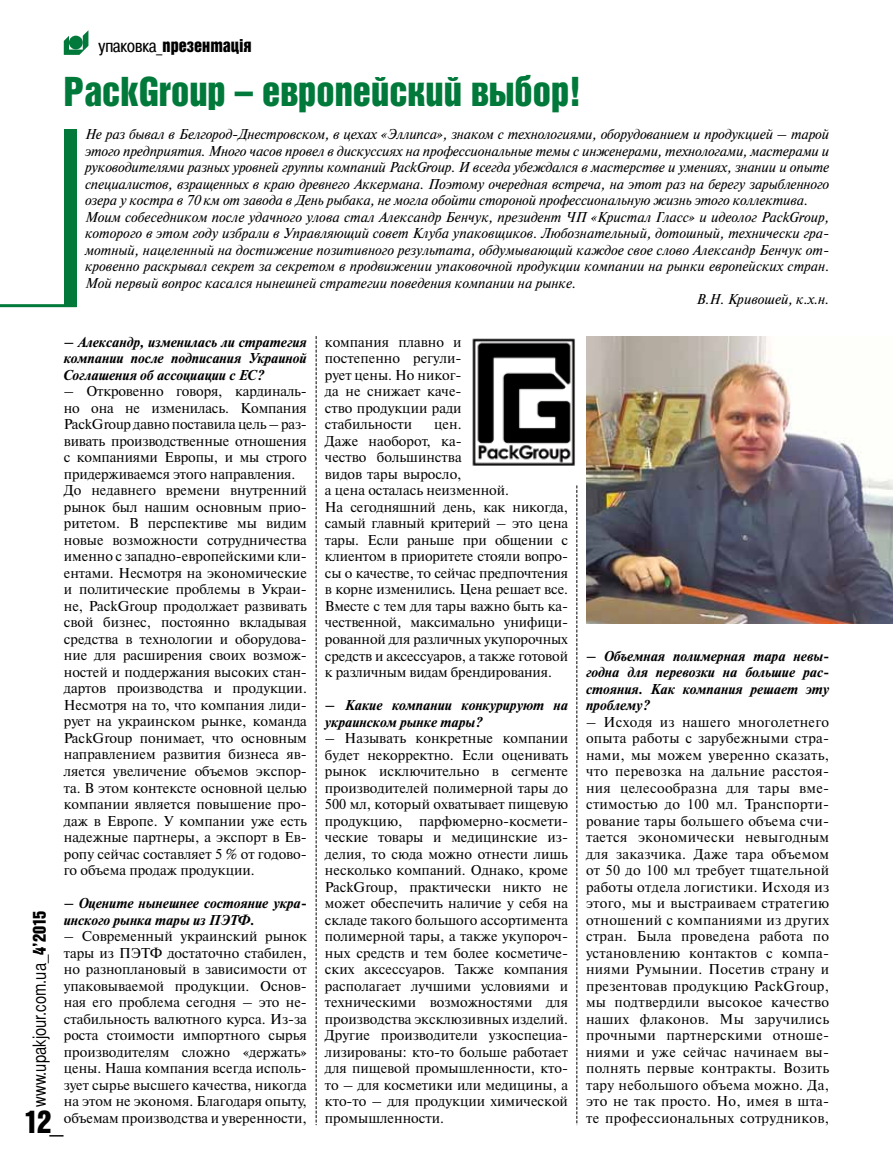
<style>
.page{position:relative;width:893px;height:1170px;background:#fff}
.page>*{position:absolute;margin:0;border:0;box-sizing:border-box;transform-origin:0 0}
.t1{font:40.5px "Bastion Kontrast Alt C";color:#00793a}
.t2{font:31.5px "Bastion Kontrast Alt C";color:#000}
.t3{font:18px "Bastion C";color:#000}
.t4{font:18px "Bastion Kontrast Alt C";color:#000}
.t5{font:14.25px/16.5px "Newton C";color:#000;text-align:justify}
.t6{font:italic 14.25px "Newton C";letter-spacing:-.01em;color:#000}
.t7{font:14.25px/16.5px "Newton C";letter-spacing:.02em;color:#000}
.t8{font:italic 700 14.25px/16.5px "Newton C";color:#000;text-align:justify}
.s1{font-family:"Pragmatica Cond C"}
.s2{font-family:"Bastion Kontrast Alt C"}
</style>
<div class="page">
<svg style="left:64px;top:30px;width:24px;height:25px"></svg>
<div style="left:64px;top:129px;width:13px;height:178px;background:#00793a"></div>
<hr style="left:0;top:304px;width:77px;height:3px;background:#00793a">
<svg style="left:316px;top:336px;width:1px;height:787px"></svg>
<svg style="left:577px;top:485px;width:1px;height:639px"></svg>
<img style="left:586px;top:336px;width:307px;height:287px">
<img style="left:472px;top:338px;width:103px;height:128px">
<p class="t4" style="left:99px;top:36px;width:155px"><span class="s1">упаковка_</span>презентація</p>
<h1 class="t1" style="left:64px;top:71px;width:519px">PackGroup – европейский выбор!</h1>
<p class="t6" style="left:85px;top:127px;width:746px">Не раз бывал в Белгород-Днестровском, в цехах «Эллипса», знаком с технологиями, оборудованием и продукцией – тарой</p>
<p class="t6" style="left:85px;top:143px;width:746px">этого предприятия. Много часов провел в дискуссиях на профессиональные темы с инженерами, технологами, мастерами и</p>
<p class="t6" style="left:85px;top:160px;width:746px">руководителями разных уровней группы компаний PackGroup. И всегда убеждался в мастерстве и умениях, знании и опыте</p>
<p class="t6" style="left:85px;top:176px;width:746px">специалистов, взращенных в краю древнего Аккермана. Поэтому очередная встреча, на этот раз на берегу зарыбленного</p>
<p class="t6" style="left:85px;top:193px;width:724px">озера у костра в 70 км от завода в День рыбака, не могла обойти стороной профессиональную жизнь этого коллектива.</p>
<p class="t6" style="left:85px;top:209px;width:746px">Моим собеседником после удачного улова стал Александр Бенчук, президент ЧП «Кристал Гласс» и идеолог PackGroup,</p>
<p class="t6" style="left:85px;top:226px;width:746px">которого в этом году избрали в Управляющий совет Клуба упаковщиков. Любознательный, дотошный, технически гра-</p>
<p class="t6" style="left:85px;top:242px;width:746px">мотный, нацеленный на достижение позитивного результата, обдумывающий каждое свое слово Александр Бенчук от-</p>
<p class="t6" style="left:85px;top:259px;width:746px">кровенно раскрывал секрет за секретом в продвижении упаковочной продукции компании на рынки европейских стран.</p>
<p class="t6" style="left:85px;top:275px;width:493px">Мой первый вопрос касался нынешней стратегии поведения компании на рынке.</p>
<p class="t6" style="left:696px;top:292px;width:134px">В.Н. Кривошей, к.х.н.</p>
<p class="t8" style="left:64px;top:333px;width:245px">– Александр, изменилась ли стратегия компании после подписания Украиной Соглашения об ассоциации с ЕС?</p>
<p class="t5" style="left:64px;top:383px;width:245px;text-align:left">– Откровенно говоря, кардиналь&shy;но она не изменилась. Компания PackGroup давно поставила цель – раз&shy;вивать производственные отношения с компаниями Европы, и мы строго придерживаемся этого направления.<br>До недавнего времени внутренний рынок был нашим основным прио&shy;ритетом. В перспективе мы видим новые возможности сотрудничества именно с западно-европейскими кли&shy;ентами. Несмотря на экономические и политические проблемы в Украи&shy;не, PackGroup продолжает развивать свой бизнес, постоянно вкладывая средства в технологии и оборудова&shy;ние для расширения своих возмож&shy;ностей и поддержания высоких стан&shy;дартов производства и продукции.<br>Несмотря на то, что компания лиди&shy;рует на украинском рынке, команда PackGroup понимает, что основным направлением развития бизнеса яв&shy;ляется увеличение объемов экспор&shy;та. В этом контексте основной целью компании является повышение про&shy;даж в Европе. У компании уже есть надежные партнеры, а экспорт в Ев&shy;ропу сейчас составляет 5 % от годово&shy;го объема продаж продукции.</p>
<p class="t8" style="left:64px;top:895px;width:245px">– Оцените нынешнее состояние укра&shy;инского рынка тары из ПЭТФ.</p>
<p class="t5" style="left:64px;top:927px;width:245px">– Современный украинский рынок тары из ПЭТФ достаточно стабилен, но разноплановый в зависимости от упаковываемой продукции. Основ&shy;ная его проблема сегодня – это не&shy;стабильность валютного курса. Из-за роста стоимости импортного сырья производителям сложно «держать» цены. Наша компания всегда исполь&shy;зует сырье высшего качества, никогда на этом не экономя. Благодаря опыту, объемам производства и уверенности,</p>
<p class="t3" style="left:29px;top:1106px;width:198px;rotate:-90deg">www.upakjour.com.ua_<span class="s2">4’2015</span></p>
<h2 class="t2" style="left:25px;top:1105px;width:41px">12_</h2>
<p class="t5" style="left:325px;top:333px;width:138px">компания плавно и постепенно регули&shy;рует цены. Но никог&shy;да не снижает каче&shy;ство продукции ради стабильности</p>
<p class="t5" style="left:325px;top:416px;width:245px;text-align:left;text-indent:109px">цен.<br>Даже наоборот, ка-<br>чество большинства<br>видов тары выросло,<br>а цена осталась неизменной.<br>На сегодняшний день, как никогда, самый главный критерий – это цена тары. Если раньше при общении с клиентом в приоритете стояли вопро&shy;сы о качестве, то сейчас предпочтения в корне изменились. Цена решает все.<br>Вместе с тем для тары важно быть ка&shy;чественной, максимально унифици&shy;рованной для различных укупорочных средств и аксессуаров, а также готовой к различным видам брендирования.</p>
<p class="t8" style="left:325px;top:697px;width:245px">– Какие компании конкурируют на украинском рынке тары?</p>
<p class="t5" style="left:325px;top:730px;width:245px">– Называть конкретные компании будет некорректно. Если оценивать рынок исключительно в сегменте производителей полимерной тары до 500 мл, который охватывает пищевую продукцию, парфюмерно-космети&shy;ческие товары и медицинские из&shy;делия, то сюда можно отнести лишь несколько компаний. Однако, кроме PackGroup, практически никто не может обеспечить наличие у себя на складе такого большого ассортимента полимерной тары, а также укупороч&shy;ных средств и тем более косметиче&shy;ских аксессуаров. Также компания располагает лучшими условиями и техническими возможностями для производства эксклюзивных изделий.<br>Другие производители узкоспециа&shy;лизированы: кто-то больше работает для пищевой промышленности, кто&shy;то – для косметики или медицины, а кто-то – для продукции химической промышленности.</p>
<p class="t8" style="left:586px;top:647px;width:245px">– Объемная полимерная тара невы&shy;годна для перевозки на большие рас&shy;стояния. Как компания решает эту проблему?</p>
<p class="t7" style="left:586px;top:713px;width:245px">– Исходя из нашего многолетнего опыта работы с зарубежными стра&shy;нами, мы можем уверенно сказать, что перевозка на дальние расстоя&shy;ния целесообразна для тары вме&shy;стимостью до 100 мл. Транспорти&shy;рование тары большего объема счи&shy;тается экономически невыгодным для заказчика. Даже тара объемом от 50 до 100 мл требует тщательной работы отдела логистики. Исходя из этого, мы и выстраиваем стратегию отношений с компаниями из других стран. Была проведена работа по установлению контактов с компа&shy;ниями Румынии. Посетив страну и презентовав продукцию PackGroup, мы подтвердили высокое качество наших флаконов. Мы заручились прочными партнерскими отноше&shy;ниями и уже сейчас начинаем вы&shy;полнять первые контракты. Возить тару небольшого объема можно. Да, это не так просто. Но, имея в шта&shy;те профессиональных сотрудников,</p>
</div>
